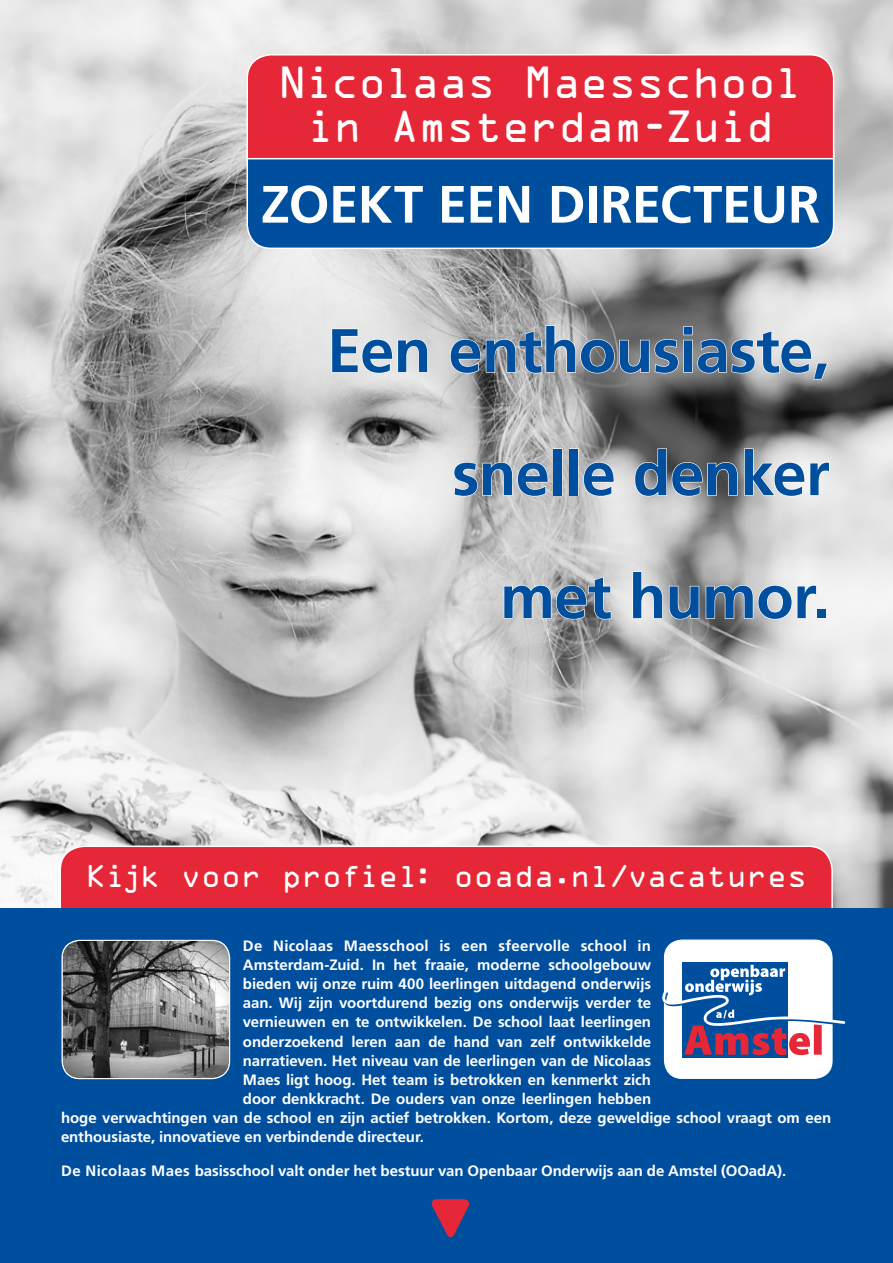
<style>
.page{position:relative;width:893px;height:1263px;background:#fff}
.page>*{position:absolute;margin:0;border:0;box-sizing:border-box;transform-origin:0 0}
.t1{font:700 61.5px/123px "Frutiger";letter-spacing:-.01em;color:#004f9f;text-align:right}
.t2{font:700 52.5px "Frutiger";letter-spacing:-.01em;color:#fff}
.t3{font:40.5px/43.5px "OCRA Std";letter-spacing:-.03em;color:#fff;text-align:center}
.t4{font:28.5px "OCRA Std";letter-spacing:-.015em;color:#fff}
.t5{font:700 15px "Frutiger";letter-spacing:-.005em;color:#fff}
.t6{font:700 15px "Frutiger";letter-spacing:.015em;color:#fff}
</style>
<div class="page">
<img style="left:0;top:0;width:893px;height:909px">
<svg style="left:59px;top:845px;width:775px;height:64px;background:#e23040"></svg>
<div style="left:0;top:909px;width:893px;height:354px;background:#004f9f"></div>
<img style="left:63px;top:941px;width:166px;height:137px">
<div style="left:62px;top:940px;width:168px;height:139px;border:1px solid #fff;border-radius:18px"></div>
<div style="left:247px;top:128px;width:587px;height:120px;background:#004f9f;border-radius:24px"></div>
<div style="left:246px;top:127px;width:588px;height:122px;border:2px solid #fff;border-radius:24px"></div>
<div style="left:246px;top:53px;width:589px;height:107px;background:#e62737"></div>
<svg style="left:331px;top:328px;width:97px;height:46px"></svg>
<svg style="left:449px;top:325px;width:380px;height:55px;background:#a9a9a9"></svg>
<svg style="left:453px;top:461px;width:96px;height:36px;background:#c3c3c3"></svg>
<div style="left:553px;top:448px;width:9px;height:48px;border:1px solid #fff"></div>
<div style="left:569px;top:448px;width:9px;height:48px;border:1px solid #fff"></div>
<svg style="left:583px;top:461px;width:32px;height:36px"></svg>
<svg style="left:634px;top:448px;width:196px;height:49px"></svg>
<svg style="left:503px;top:576px;width:109px;height:44px;background:#b8b8b8"></svg>
<svg style="left:632px;top:571px;width:185px;height:49px"></svg>
<div style="left:816px;top:609px;width:10px;height:10px;border:1px solid #fff"></div>
<div style="left:664px;top:940px;width:168px;height:138px;background:#fff;border-radius:18px"></div>
<div style="left:664px;top:939px;width:169px;height:140px;border:1px solid #fff;border-radius:18px"></div>
<div style="left:682px;top:962px;width:106px;height:95px;background:#004f9f"></div>
<svg style="left:662px;top:965px;width:184px;height:90px"></svg>
<svg style="left:431px;top:1199px;width:39px;height:39px"></svg>
<h3 class="t3" style="left:278px;top:65px;width:527px">Nicolaas Maesschool in Amsterdam-Zuid</h3>
<h2 class="t2" style="left:261px;top:174px;width:561px">ZOEKT EEN DIRECTEUR</h2>
<h1 class="t1" style="left:327px;top:289px;width:504px">Een enthousiaste, snelle denker met humor.</h1>
<h3 class="t4" style="left:86px;top:864px;width:723px">Kijk voor profiel: ooada.nl/vacatures</h3>
<p class="t6" style="left:243px;top:937px;width:410px">De Nicolaas Maesschool is een sfeervolle school in</p>
<p class="t5" style="left:243px;top:956px;width:410px">Amsterdam-Zuid. In het fraaie, moderne schoolgebouw</p>
<p class="t5" style="left:243px;top:975px;width:410px">bieden wij onze ruim 400 leerlingen uitdagend onderwijs</p>
<p class="t5" style="left:243px;top:994px;width:410px">aan. Wij zijn voortdurend bezig ons onderwijs verder te</p>
<p class="t5" style="left:243px;top:1013px;width:410px">vernieuwen en te ontwikkelen. De school laat leerlingen</p>
<p class="t5" style="left:243px;top:1032px;width:410px">onderzoekend leren aan de hand van zelf ontwikkelde</p>
<p class="t5" style="left:243px;top:1051px;width:410px">narratieven. Het niveau van de leerlingen van de Nicolaas</p>
<p class="t5" style="left:243px;top:1071px;width:410px">Maes ligt hoog. Het team is betrokken en kenmerkt zich</p>
<p class="t5" style="left:243px;top:1090px;width:410px">door denkkracht. De ouders van onze leerlingen hebben</p>
<p class="t5" style="left:61px;top:1109px;width:772px">hoge verwachtingen van de school en zijn actief betrokken. Kortom, deze geweldige school vraagt om een</p>
<p class="t5" style="left:61px;top:1128px;width:365px">enthousiaste, innovatieve en verbindende directeur.</p>
<p class="t5" style="left:61px;top:1162px;width:727px">De Nicolaas Maes basisschool valt onder het bestuur van Openbaar Onderwijs aan de Amstel (OOadA).</p>
</div>
